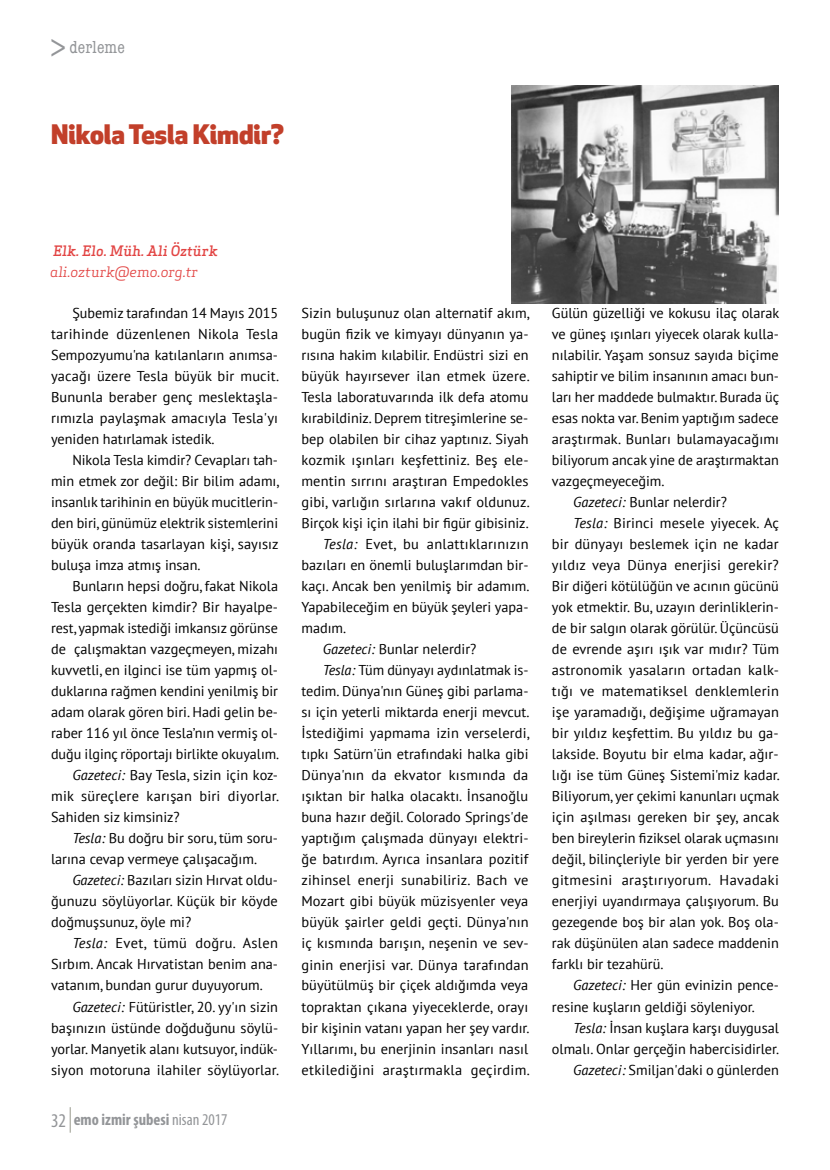
<style>
.page{position:relative;width:830px;height:1170px;background:#fff}
.page>*{position:absolute;margin:0;border:0;box-sizing:border-box;transform-origin:0 0}
.t1{font:800 26.25px "Apex New";color:#c23f2a}
.t2{font:condensed 18px "American Typewriter";letter-spacing:.01em;color:#939598}
.t3{font:700 condensed 16.5px "Myriad Pro";color:#939598}
.t4{font:14.25px/21px "PT Sans";color:#000;text-align:justify}
.t5{font:14.25px "PT Sans";letter-spacing:.02em;color:#000}
.t6{font:14.25px "PT Sans";letter-spacing:.025em;color:#000}
.t7{font:italic 500 14.1px "Apex Serif";color:#e24443}
.t8{font:italic 14.1px "Apex Serif";color:#e24443}
.s1{font-family:"Apex New";font-stretch:normal;font-size:33px}
.s2{font-style:italic}
.s3{font-weight:400;font-size:19.5px}
.s4{font-weight:400}
</style>
<div class="page">
<svg style="left:70px;top:1107px;width:1px;height:25px"></svg>
<img style="left:511px;top:85px;width:267px;height:218px">
<p class="t2" style="left:50px;top:33px;width:76px"><span class="s1">&gt;</span>derleme</p>
<h1 class="t1" style="left:51px;top:116px;width:234px">Nikola Tesla Kimdir?</h1>
<p class="t7" style="left:53px;top:242px;width:166px">Elk. Elo. Müh. Ali Öztürk</p>
<p class="t8" style="left:50px;top:263px;width:149px">ali.ozturk@emo.org.tr</p>
<p class="t4" style="left:51px;top:302px;width:230px;text-indent:21px">Şubemiz tarafından 14 Mayıs 2015 tarihinde düzenlenen Nikola Tesla Sempozyumu'na katılanların anımsa&shy;yacağı üzere Tesla büyük bir mucit.<br>Bununla beraber genç meslektaşla&shy;rımızla paylaşmak amacıyla Tesla'yı yeniden hatırlamak istedik.</p>
<p class="t4" style="left:51px;top:449px;width:229px;text-indent:21px">Nikola Tesla kimdir? Cevapları tah&shy;min etmek zor değil: Bir bilim adamı, insanlık tarihinin en büyük mucitlerin&shy;den biri, günümüz elektrik sistemlerini büyük oranda tasarlayan kişi, sayısız buluşa imza atmış insan.</p>
<p class="t4" style="left:72px;top:575px;width:207px">Bunların hepsi doğru, fakat Nikola</p>
<p class="t4" style="left:51px;top:596px;width:228px">Tesla gerçekten kimdir? Bir hayalpe-</p>
<p class="t4" style="left:51px;top:617px;width:228px">rest, yapmak istediği imkansız görünse</p>
<p class="t4" style="left:51px;top:638px;width:228px">de çalışmaktan vazgeçmeyen, mizahı</p>
<p class="t4" style="left:51px;top:659px;width:228px">kuvvetli, en ilginci ise tüm yapmış ol-</p>
<p class="t4" style="left:51px;top:680px;width:228px">duklarına rağmen kendini yenilmiş bir</p>
<p class="t4" style="left:51px;top:701px;width:228px">adam olarak gören biri. Hadi gelin be-</p>
<p class="t4" style="left:51px;top:722px;width:228px">raber 116 yıl önce Tesla’nın vermiş ol-</p>
<p class="t4" style="left:51px;top:743px;width:229px">duğu ilginç röportajı birlikte okuyalım.</p>
<p class="t4" style="left:72px;top:764px;width:207px"><span class="s2">Gazeteci:</span> Bay Tesla, sizin için koz-</p>
<p class="t4" style="left:51px;top:785px;width:229px">mik süreçlere karışan biri diyorlar.</p>
<p class="t4" style="left:51px;top:806px;width:130px">Sahiden siz kimsiniz?</p>
<p class="t4" style="left:72px;top:827px;width:207px"><span class="s2">Tesla:</span> Bu doğru bir soru, tüm soru-</p>
<p class="t4" style="left:51px;top:848px;width:207px">larına cevap vermeye çalışacağım.</p>
<p class="t4" style="left:72px;top:869px;width:207px"><span class="s2">Gazeteci:</span> Bazıları sizin Hırvat oldu-</p>
<p class="t4" style="left:51px;top:890px;width:228px">ğunuzu söylüyorlar. Küçük bir köyde</p>
<p class="t4" style="left:51px;top:911px;width:142px">doğmuşsunuz, öyle mi?</p>
<p class="t5" style="left:72px;top:934px;width:207px"><span class="s2">Tesla:</span> Evet, tümü doğru. Aslen</p>
<p class="t4" style="left:51px;top:953px;width:228px">Sırbım. Ancak Hırvatistan benim ana-</p>
<p class="t4" style="left:51px;top:974px;width:213px">vatanım, bundan gurur duyuyorum.</p>
<p class="t4" style="left:72px;top:995px;width:207px"><span class="s2">Gazeteci:</span> Fütüristler, 20. yy'ın sizin</p>
<p class="t4" style="left:51px;top:1016px;width:228px">başınızın üstünde doğduğunu söylü-</p>
<p class="t4" style="left:51px;top:1037px;width:228px">yorlar. Manyetik alanı kutsuyor, indük-</p>
<p class="t4" style="left:51px;top:1058px;width:229px">siyon motoruna ilahiler söylüyorlar.</p>
<p class="t3" style="left:51px;top:1109px;width:178px"><span class="s3">32</span> emo izmir şubesi <span class="s4">nisan 2017</span></p>
<p class="t4" style="left:301px;top:302px;width:229px">Sizin buluşunuz olan alternatif akım,</p>
<p class="t4" style="left:301px;top:323px;width:228px">bugün fizik ve kimyayı dünyanın ya-</p>
<p class="t4" style="left:301px;top:344px;width:228px">rısına hakim kılabilir. Endüstri sizi en</p>
<p class="t4" style="left:301px;top:365px;width:230px">büyük hayırsever ilan etmek üzere.</p>
<p class="t4" style="left:301px;top:386px;width:228px">Tesla laboratuvarında ilk defa atomu</p>
<p class="t4" style="left:301px;top:407px;width:228px">kırabildiniz. Deprem titreşimlerine se-</p>
<p class="t4" style="left:301px;top:428px;width:228px">bep olabilen bir cihaz yaptınız. Siyah</p>
<p class="t4" style="left:301px;top:449px;width:228px">kozmik ışınları keşfettiniz. Beş ele-</p>
<p class="t4" style="left:301px;top:470px;width:228px">mentin sırrını araştıran Empedokles</p>
<p class="t4" style="left:301px;top:491px;width:230px">gibi, varlığın sırlarına vakıf oldunuz.</p>
<p class="t4" style="left:301px;top:512px;width:229px">Birçok kişi için ilahi bir figür gibisiniz.</p>
<p class="t5" style="left:322px;top:535px;width:207px"><span class="s2">Tesla:</span> Evet, bu anlattıklarınızın</p>
<p class="t4" style="left:301px;top:554px;width:228px">bazıları en önemli buluşlarımdan bir-</p>
<p class="t4" style="left:301px;top:575px;width:229px">kaçı. Ancak ben yenilmiş bir adamım.</p>
<p class="t4" style="left:301px;top:596px;width:228px">Yapabileceğim en büyük şeyleri yapa-</p>
<p class="t4" style="left:301px;top:617px;width:46px">madım.</p>
<p class="t4" style="left:322px;top:638px;width:155px"><span class="s2">Gazeteci:</span> Bunlar nelerdir?</p>
<p class="t4" style="left:322px;top:659px;width:207px"><span class="s2">Tesla:</span> Tüm dünyayı aydınlatmak is-</p>
<p class="t4" style="left:301px;top:680px;width:228px">tedim. Dünya'nın Güneş gibi parlama-</p>
<p class="t4" style="left:301px;top:701px;width:229px">sı için yeterli miktarda enerji mevcut.</p>
<p class="t4" style="left:301px;top:722px;width:229px">İstediğimi yapmama izin verselerdi,</p>
<p class="t4" style="left:301px;top:743px;width:228px">tıpkı Satürn'ün etrafındaki halka gibi</p>
<p class="t4" style="left:301px;top:764px;width:228px">Dünya'nın da ekvator kısmında da</p>
<p class="t4" style="left:301px;top:785px;width:228px">ışıktan bir halka olacaktı. İnsanoğlu</p>
<p class="t4" style="left:301px;top:806px;width:228px">buna hazır değil. Colorado Springs'de</p>
<p class="t4" style="left:301px;top:827px;width:228px">yaptığım çalışmada dünyayı elektri-</p>
<p class="t4" style="left:301px;top:848px;width:228px">ğe batırdım. Ayrıca insanlara pozitif</p>
<p class="t4" style="left:301px;top:869px;width:228px">zihinsel enerji sunabiliriz. Bach ve</p>
<p class="t4" style="left:301px;top:890px;width:228px">Mozart gibi büyük müzisyenler veya</p>
<p class="t4" style="left:301px;top:911px;width:228px">büyük şairler geldi geçti. Dünya'nın</p>
<p class="t4" style="left:301px;top:932px;width:228px">iç kısmında barışın, neşenin ve sev-</p>
<p class="t4" style="left:301px;top:953px;width:228px">ginin enerjisi var. Dünya tarafından</p>
<p class="t4" style="left:301px;top:974px;width:228px">büyütülmüş bir çiçek aldığımda veya</p>
<p class="t4" style="left:301px;top:995px;width:228px">topraktan çıkana yiyeceklerde, orayı</p>
<p class="t4" style="left:301px;top:1016px;width:229px">bir kişinin vatanı yapan her şey vardır.</p>
<p class="t4" style="left:301px;top:1037px;width:228px">Yıllarımı, bu enerjinin insanları nasıl</p>
<p class="t5" style="left:301px;top:1060px;width:230px">etkilediğini araştırmakla geçirdim.</p>
<p class="t4" style="left:551px;top:302px;width:229px">Gülün güzelliği ve kokusu ilaç olarak</p>
<p class="t4" style="left:551px;top:323px;width:228px">ve güneş ışınları yiyecek olarak kulla-</p>
<p class="t4" style="left:551px;top:344px;width:228px">nılabilir. Yaşam sonsuz sayıda biçime</p>
<p class="t4" style="left:551px;top:365px;width:228px">sahiptir ve bilim insanının amacı bun-</p>
<p class="t4" style="left:551px;top:386px;width:229px">ları her maddede bulmaktır. Burada üç</p>
<p class="t4" style="left:551px;top:407px;width:228px">esas nokta var. Benim yaptığım sadece</p>
<p class="t4" style="left:551px;top:428px;width:228px">araştırmak. Bunları bulamayacağımı</p>
<p class="t4" style="left:551px;top:449px;width:228px">biliyorum ancak yine de araştırmaktan</p>
<p class="t4" style="left:551px;top:470px;width:114px">vazgeçmeyeceğim.</p>
<p class="t4" style="left:573px;top:491px;width:155px"><span class="s2">Gazeteci:</span> Bunlar nelerdir?</p>
<p class="t4" style="left:573px;top:512px;width:207px"><span class="s2">Tesla:</span> Birinci mesele yiyecek. Aç</p>
<p class="t4" style="left:551px;top:533px;width:228px">bir dünyayı beslemek için ne kadar</p>
<p class="t4" style="left:551px;top:554px;width:228px">yıldız veya Dünya enerjisi gerekir?</p>
<p class="t4" style="left:551px;top:575px;width:228px">Bir diğeri kötülüğün ve acının gücünü</p>
<p class="t4" style="left:551px;top:596px;width:228px">yok etmektir. Bu, uzayın derinliklerin-</p>
<p class="t4" style="left:551px;top:617px;width:228px">de bir salgın olarak görülür. Üçüncüsü</p>
<p class="t4" style="left:551px;top:638px;width:228px">de evrende aşırı ışık var mıdır? Tüm</p>
<p class="t4" style="left:551px;top:659px;width:228px">astronomik yasaların ortadan kalk-</p>
<p class="t4" style="left:551px;top:680px;width:228px">tığı ve matematiksel denklemlerin</p>
<p class="t4" style="left:551px;top:701px;width:228px">işe yaramadığı, değişime uğramayan</p>
<p class="t4" style="left:551px;top:722px;width:228px">bir yıldız keşfettim. Bu yıldız bu ga-</p>
<p class="t4" style="left:551px;top:743px;width:228px">lakside. Boyutu bir elma kadar, ağır-</p>
<p class="t4" style="left:551px;top:764px;width:229px">lığı ise tüm Güneş Sistemi'miz kadar.</p>
<p class="t4" style="left:551px;top:785px;width:229px">Biliyorum, yer çekimi kanunları uçmak</p>
<p class="t4" style="left:551px;top:806px;width:229px">için aşılması gereken bir şey, ancak</p>
<p class="t4" style="left:551px;top:827px;width:228px">ben bireylerin fiziksel olarak uçmasını</p>
<p class="t4" style="left:551px;top:848px;width:228px">değil, bilinçleriyle bir yerden bir yere</p>
<p class="t6" style="left:551px;top:871px;width:228px">gitmesini araştırıyorum. Havadaki</p>
<p class="t4" style="left:551px;top:890px;width:228px">enerjiyi uyandırmaya çalışıyorum. Bu</p>
<p class="t4" style="left:551px;top:911px;width:228px">gezegende boş bir alan yok. Boş ola-</p>
<p class="t4" style="left:551px;top:932px;width:228px">rak düşünülen alan sadece maddenin</p>
<p class="t4" style="left:551px;top:953px;width:113px">farklı bir tezahürü.</p>
<p class="t4" style="left:573px;top:974px;width:207px"><span class="s2">Gazeteci:</span> Her gün evinizin pence-</p>
<p class="t4" style="left:551px;top:995px;width:204px">resine kuşların geldiği söyleniyor.</p>
<p class="t4" style="left:573px;top:1016px;width:207px"><span class="s2">Tesla:</span> İnsan kuşlara karşı duygusal</p>
<p class="t4" style="left:551px;top:1037px;width:229px">olmalı. Onlar gerçeğin habercisidirler.</p>
<p class="t4" style="left:573px;top:1058px;width:207px"><span class="s2">Gazeteci:</span> Smiljan'daki o günlerden</p>
</div>
